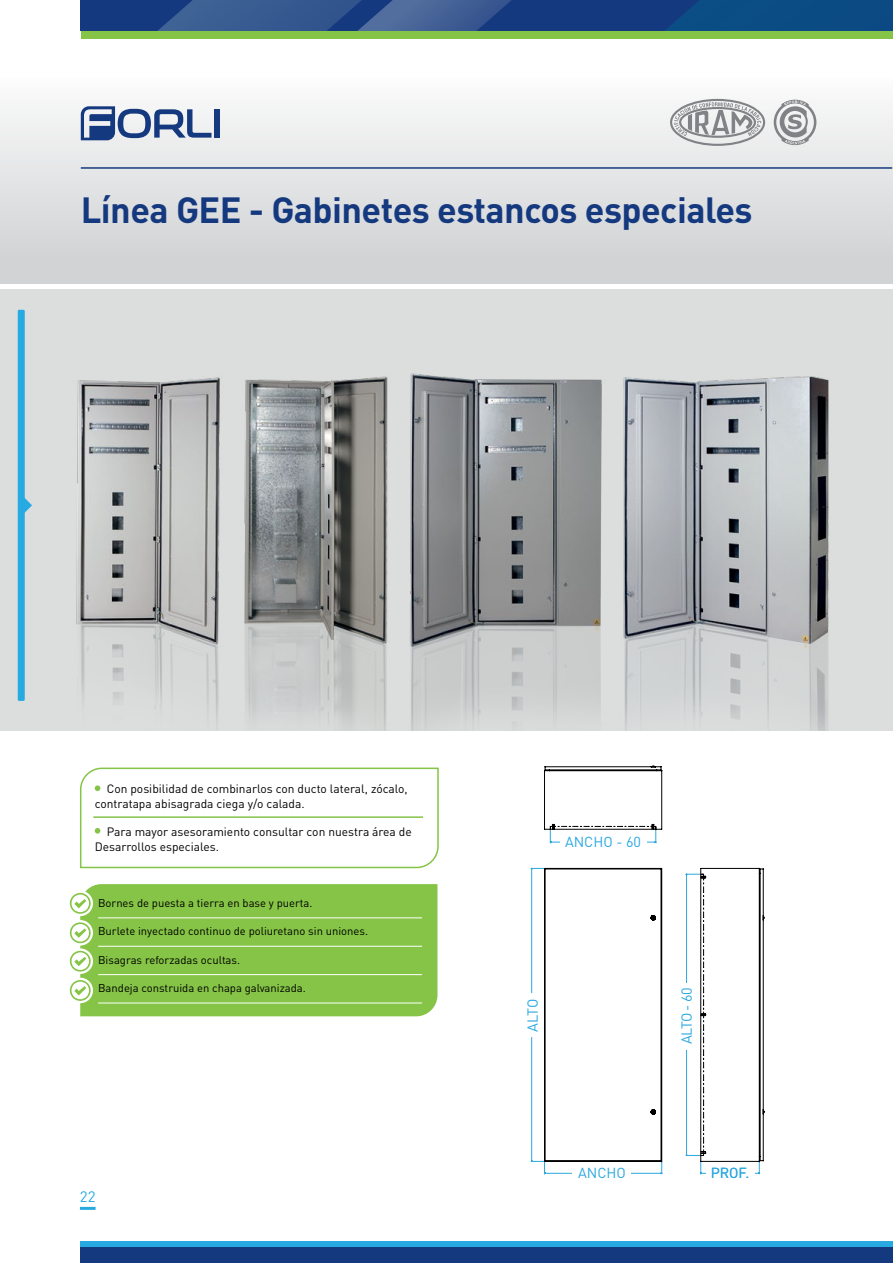
<style>
.page{position:relative;width:893px;height:1263px;background:#fff}
.page>*{position:absolute;margin:0;border:0;box-sizing:border-box;transform-origin:0 0}
.t1{font:700 36px "DIN Pro";letter-spacing:-.015em;color:#15397f}
.t2{font:15px "DIN Pro";color:#27aae1}
.t3{font:14.4px "DIN Pro";color:#2aa8e0}
.t4{font:14.4px "DIN Pro";color:#27aae1}
.t5{font:12px/15px "DIN Pro";color:#000}
.t6{font:11.25px "DIN Pro";color:#000}
</style>
<div class="page">
<div style="left:0;top:0;width:892px;height:283px;background:linear-gradient(to bottom,#fff,#d1d2d4)"></div>
<svg style="left:81px;top:106px;width:130px;height:34px"></svg>
<div style="left:214px;top:109px;width:6px;height:29px;background:#15397f"></div>
<div style="left:81px;top:0;width:812px;height:31px;background:#15397f"></div>
<div style="left:80px;top:1244px;width:813px;height:19px;background:#15397f"></div>
<hr style="left:80px;top:1207px;width:16px;height:3px;background:#27aae1">
<svg style="left:665px;top:0;width:228px;height:31px;background:#0b4a84"></svg>
<svg style="left:158px;top:0;width:353px;height:31px"></svg>
<div style="left:80px;top:1241px;width:813px;height:5px;background:#27aae1"></div>
<div style="left:81px;top:31px;width:812px;height:7px;background:#85c446"></div>
<div style="left:0;top:289px;width:892px;height:442px;background:#dbdedd"></div>
<svg style="left:532px;top:868px;width:12px;height:2px"></svg>
<hr style="left:531px;top:868px;width:1px;height:293px;background:#2ca8e0">
<hr style="left:544px;top:1173px;width:118px;height:1px;background:#2ca8e0">
<svg style="left:661px;top:1162px;width:2px;height:12px"></svg>
<hr style="left:701px;top:1173px;width:58px;height:1px;background:#2ca8e0">
<div style="left:573px;top:1161px;width:58px;height:26px;background:#fff"></div>
<div style="left:520px;top:994px;width:26px;height:43px;background:#fff"></div>
<div style="left:706px;top:1161px;width:48px;height:26px;background:#fff"></div>
<hr style="left:544px;top:1161px;width:118px;height:1px;background:#000">
<hr style="left:544px;top:868px;width:118px;height:1px;background:#000">
<hr style="left:544px;top:868px;width:1px;height:293px;background:#000">
<hr style="left:545px;top:1160px;width:116px;height:1px;background:#000">
<hr style="left:661px;top:869px;width:1px;height:292px;background:#000">
<hr style="left:545px;top:869px;width:116px;height:1px;background:#000">
<hr style="left:545px;top:869px;width:1px;height:292px;background:#000">
<svg style="left:531px;top:1160px;width:15px;height:13px"></svg>
<hr style="left:700px;top:868px;width:1px;height:293px;background:#000">
<hr style="left:759px;top:868px;width:1px;height:293px;background:#000">
<hr style="left:701px;top:868px;width:58px;height:1px;background:#000">
<hr style="left:701px;top:1161px;width:58px;height:1px;background:#000">
<hr style="left:763px;top:869px;width:1px;height:292px;background:#000">
<hr style="left:760px;top:869px;width:1px;height:292px;background:#000">
<svg style="left:760px;top:868px;width:4px;height:6px"></svg>
<svg style="left:758px;top:1156px;width:6px;height:18px"></svg>
<svg style="left:651px;top:915px;width:5px;height:6px"></svg>
<svg style="left:651px;top:1109px;width:5px;height:6px"></svg>
<svg style="left:686px;top:874px;width:21px;height:300px"></svg>
<hr style="left:544px;top:829px;width:118px;height:1px;background:#000">
<hr style="left:661px;top:771px;width:1px;height:58px;background:#000">
<hr style="left:544px;top:771px;width:1px;height:58px;background:#000">
<hr style="left:545px;top:766px;width:116px;height:1px;background:#000">
<hr style="left:545px;top:770px;width:116px;height:1px;background:#000">
<svg style="left:544px;top:766px;width:6px;height:5px"></svg>
<svg style="left:651px;top:766px;width:12px;height:5px"></svg>
<svg style="left:545px;top:824px;width:112px;height:19px"></svg>
<hr style="left:81px;top:167px;width:811px;height:2px;background:#15397f">
<img style="left:76px;top:373px;width:753px;height:358px">
<svg style="left:670px;top:99px;width:95px;height:47px"></svg>
<svg style="left:774px;top:100px;width:42px;height:45px"></svg>
<div style="left:18px;top:310px;width:7px;height:391px;background:#27aae1;border-radius:2px"></div>
<svg style="left:24px;top:494px;width:8px;height:22px"></svg>
<div style="left:80px;top:884px;width:357px;height:132px;background:#85c446"></div>
<hr style="left:98px;top:917px;width:324px;height:1px;background:#fff">
<hr style="left:98px;top:946px;width:324px;height:1px;background:#fff">
<hr style="left:98px;top:974px;width:324px;height:1px;background:#fff">
<hr style="left:98px;top:1003px;width:324px;height:1px;background:#fff">
<div style="left:67px;top:890px;width:26px;height:26px;background:#fff;border-radius:50%"></div>
<svg style="left:69px;top:893px;width:23px;height:21px"></svg>
<div style="left:67px;top:920px;width:26px;height:25px;background:#fff;border-radius:50%"></div>
<svg style="left:69px;top:922px;width:23px;height:21px"></svg>
<svg style="left:67px;top:948px;width:26px;height:26px"></svg>
<svg style="left:69px;top:951px;width:23px;height:20px"></svg>
<div style="left:67px;top:978px;width:26px;height:25px;background:#fff;border-radius:50%"></div>
<svg style="left:69px;top:980px;width:23px;height:21px"></svg>
<svg style="left:79px;top:767px;width:360px;height:102px"></svg>
<h1 class="t1" style="left:81px;top:186px;width:673px">Línea GEE - Gabinetes estancos especiales</h1>
<p class="t5" style="left:95px;top:780px;width:314px;text-indent:12px">Con posibilidad de combinarlos con ducto lateral, zócalo, contratapa abisagrada ciega y/o calada.</p>
<p class="t5" style="left:95px;top:824px;width:319px;text-indent:12px">Para mayor asesoramiento consultar con nuestra área de<br>Desarrollos especiales.</p>
<p class="t6" style="left:98px;top:895px;width:216px">Bornes de puesta a tierra en base y puerta.</p>
<p class="t6" style="left:98px;top:923px;width:272px">Burlete inyectado continuo de poliuretano sin uniones.</p>
<p class="t6" style="left:98px;top:952px;width:144px">Bisagras reforzadas ocultas.</p>
<p class="t6" style="left:98px;top:980px;width:209px">Bandeja construida en chapa galvanizada.</p>
<p class="t2" style="left:80px;top:1187px;width:17px">22</p>
<p class="t3" style="left:565px;top:832px;width:78px">ANCHO - 60</p>
<p class="t3" style="left:523px;top:1032px;width:34px;rotate:-90deg">ALTO</p>
<p class="t3" style="left:578px;top:1163px;width:49px">ANCHO</p>
<p class="t3" style="left:677px;top:1044px;width:58px;rotate:-90deg">ALTO - 60</p>
<p class="t4" style="left:711px;top:1163px;width:40px">PROF.</p>
</div>
